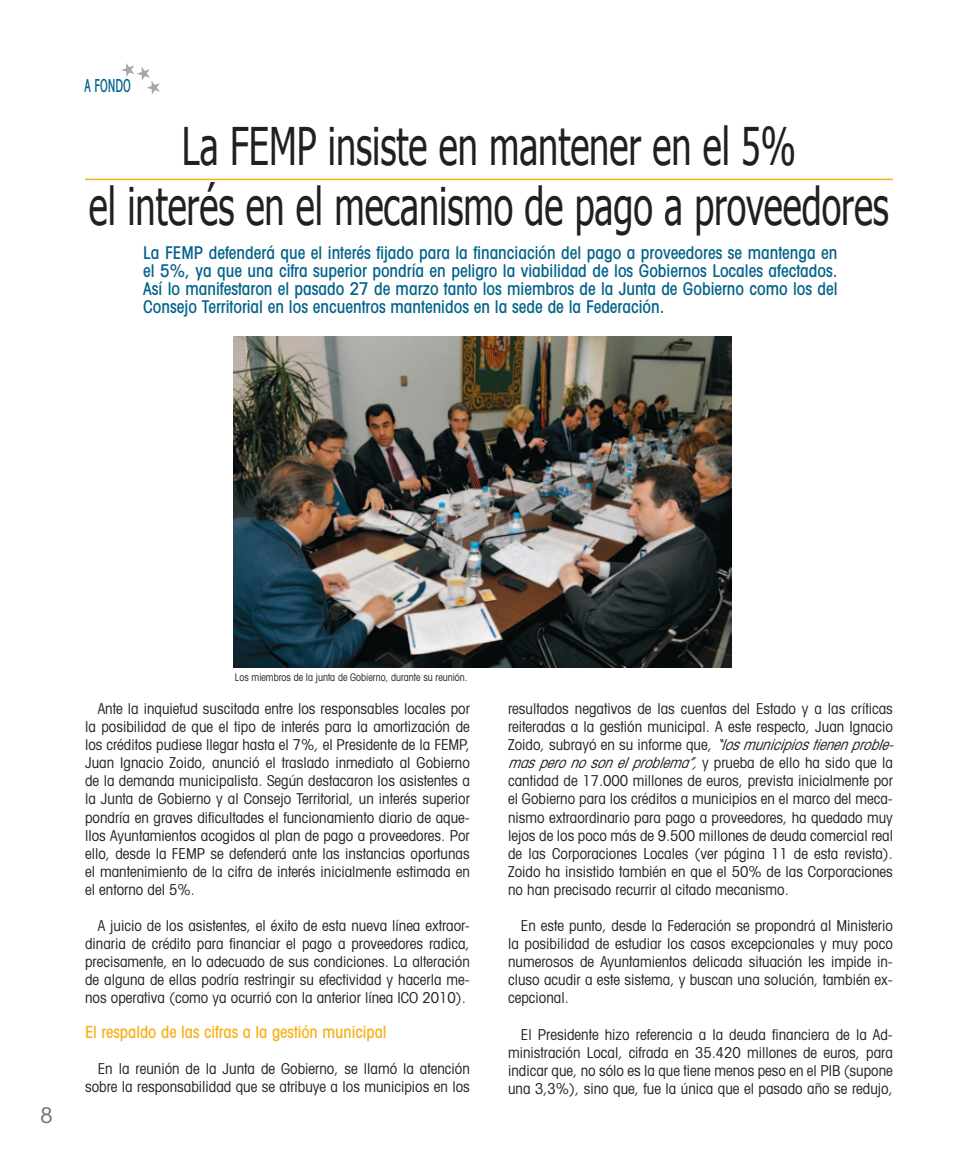
<style>
.page{position:relative;width:978px;height:1149px;background:#fff}
.page>*{position:absolute;margin:0;border:0;box-sizing:border-box;transform-origin:0 0}
.t1{font:51.9px "Tahoma";color:#231f20;scale:.69 1}
.t2{font:condensed 21.75px "Avant Garde";color:#727773}
.t3{font:500 condensed 17.85px "Avant Garde";color:#00628a;scale:.7 1}
.t4{font:500 condensed 17.55px/18px "Avant Garde";color:#00628a;text-align:justify}
.parrafo_texto_artiuc{font:500 condensed 16.8px "Avant Garde";color:#f7b118}
.parrafo_texto_artiuc-2{font:condensed 15px/18px "Avant Garde";color:#231f20;text-align:justify}
.t5{font:condensed 10.5px "Avant Garde";color:#231f20;scale:.95 1}
.s1{font-style:italic}
</style>
<div class="page">
<hr style="left:85px;top:179px;width:808px;height:1px;background:#f7b118">
<svg style="left:121px;top:63px;width:39px;height:31px"></svg>
<img style="left:234px;top:336px;width:498px;height:330px">
<p class="t3" style="left:85px;top:74px;width:67px">A FONDO</p>
<p class="t1" style="left:182px;top:113px;width:892px">La FEMP insiste en mantener en el 5%</p>
<p class="t1" style="left:89px;top:173px;width:1161px">el interés en el mecanismo de pago a proveedores</p>
<p class="t4" style="left:143px;top:243px;width:696px">La FEMP defenderá que el interés fijado para la financiación del pago a proveedores se mantenga en el 5%, ya que una cifra superior pondría en peligro la viabilidad de los Gobiernos Locales afectados.<br>Así lo manifestaron el pasado 27 de marzo tanto los miembros de la Junta de Gobierno como los del Consejo Territorial en los encuentros mantenidos en la sede de la Federación.</p>
<p class="t2" style="left:40px;top:1101px;width:14px">8</p>
<p class="t5" style="left:235px;top:670px;width:246px">Los miembros de la junta de Gobierno, durante su reunión.</p>
<p class="parrafo_texto_artiuc-2" style="left:85px;top:699px;width:386px;text-indent:13px">Ante la inquietud suscitada entre los responsables locales por la posibilidad de que el tipo de interés para la amortización de los créditos pudiese llegar hasta el 7%, el Presidente de la FEMP, Juan Ignacio Zoido, anunció el traslado inmediato al Gobierno de la demanda municipalista. Según destacaron los asistentes a la Junta de Gobierno y al Consejo Territorial, un interés superior pondría en graves dificultades el funcionamiento diario de aque&shy;llos Ayuntamientos acogidos al plan de pago a proveedores. Por ello, desde la FEMP se defenderá ante las instancias oportunas el mantenimiento de la cifra de interés inicialmente estimada en el entorno del 5%.</p>
<p class="parrafo_texto_artiuc-2" style="left:85px;top:916px;width:386px;text-indent:13px">A juicio de los asistentes, el éxito de esta nueva línea extraor&shy;dinaria de crédito para financiar el pago a proveedores radica, precisamente, en lo adecuado de sus condiciones. La alteración de alguna de ellas podría restringir su efectividad y hacerla me&shy;nos operativa (como ya ocurrió con la anterior línea ICO 2010).</p>
<p class="parrafo_texto_artiuc" style="left:85px;top:1021px;width:303px">El respaldo de las cifras a la gestión municipal</p>
<p class="parrafo_texto_artiuc-2" style="left:85px;top:1059px;width:386px;text-align:right">En la reunión de la Junta de Gobierno, se llamó la atención sobre la responsabilidad que se atribuye a los municipios en los</p>
<p class="parrafo_texto_artiuc-2" style="left:508px;top:699px;width:393px;text-align:left">resultados negativos de las cuentas del Estado y a las críticas reiteradas a la gestión municipal. A este respecto, Juan Ignacio Z o i d o , s u b r a y ó e n s u i n f o r m e q u e , <span class="s1">“losmunicipiostienenproble&shy;masperonosonelproblema”,</span>y p r u e b a d e e l l o h a s i d o q u e l a cantidad de 17.000 millones de euros, prevista inicialmente por el Gobierno para los créditos a municipios en el marco del meca&shy;nismo extraordinario para pago a proveedores, ha quedado muy lejos de los poco más de 9.500 millones de deuda comercial real de las Corporaciones Locales (ver página 11 de esta revista).<br>Zoido ha insistido también en que el 50% de las Corporaciones no han precisado recurrir al citado mecanismo.</p>
<p class="parrafo_texto_artiuc-2" style="left:508px;top:916px;width:386px;text-indent:13px">En este punto, desde la Federación se propondrá al Ministerio la posibilidad de estudiar los casos excepcionales y muy poco numerosos de Ayuntamientos delicada situación les impide in&shy;cluso acudir a este sistema, y buscan una solución, también ex&shy;cepcional.</p>
<p class="parrafo_texto_artiuc-2" style="left:508px;top:1024px;width:386px;text-indent:13px">El Presidente hizo referencia a la deuda financiera de la Ad&shy;ministración Local, cifrada en 35.420 millones de euros, para indicar que, no sólo es la que tiene menos peso en el PIB (supone una 3,3%), sino que, fue la única que el pasado año se redujo,</p>
</div>
